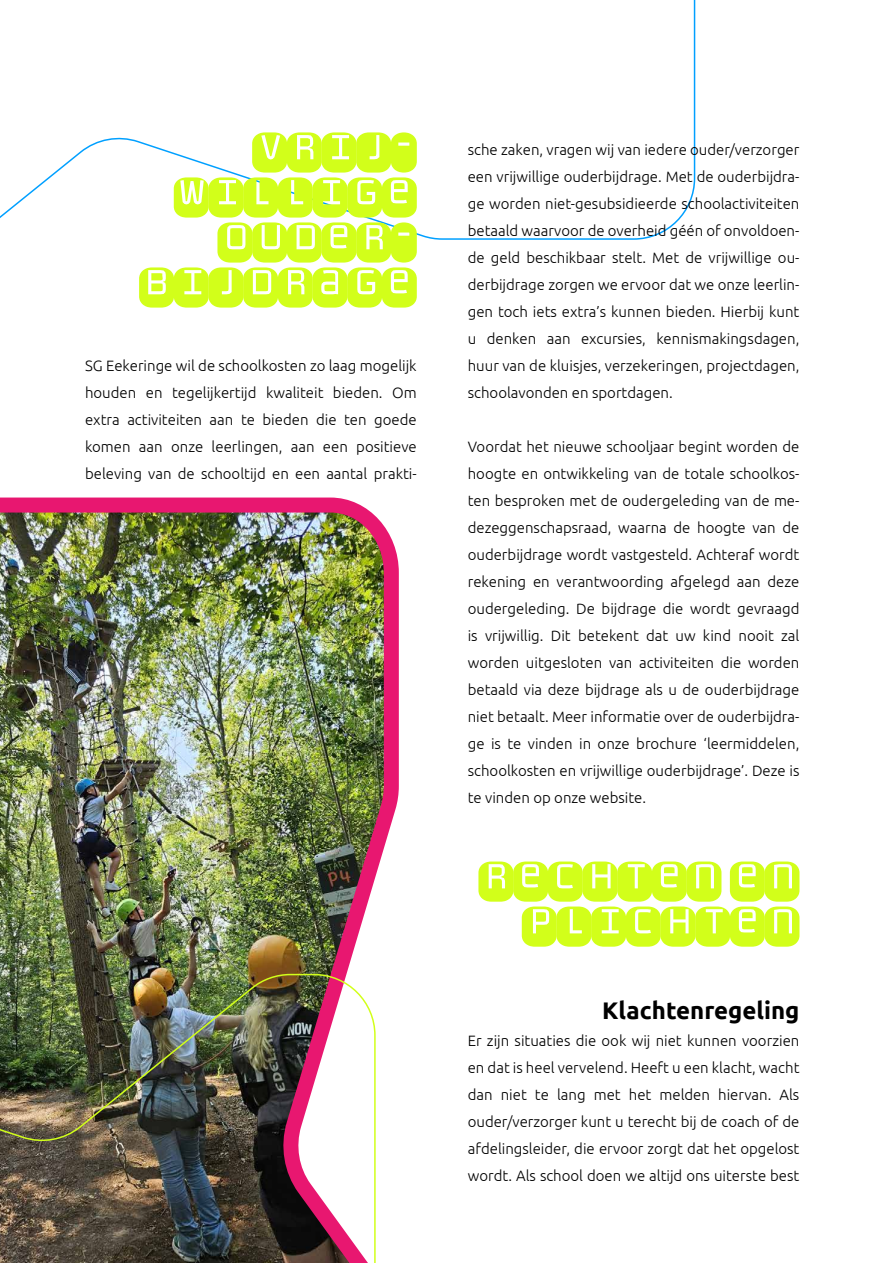
<style>
.page{position:relative;width:893px;height:1263px;background:#fff}
.page>*{position:absolute;margin:0;border:0;box-sizing:border-box;transform-origin:0 0}
.t1{font:60px/45px "Monofett";color:#d2ff1a;text-align:right}
.t2{font:700 24px "Ubuntu";color:#000}
.t3{font:300 15px/27px "Ubuntu";color:#000;text-align:justify}
</style>
<div class="page">
<svg style="left:0;top:0;width:696px;height:240px"></svg>
<img style="left:0;top:497px;width:399px;height:476px">
<img style="left:0;top:973px;width:376px;height:290px">
<h1 class="t1" style="left:139px;top:129px;width:279px">VRIJ-<br>WILLIGE<br>OUDER-<br>BIJDRAGE</h1>
<p class="t3" style="left:85px;top:353px;width:333px">SG Eekeringe wil de schoolkosten zo laag mogelijk houden en tegelijkertijd kwaliteit bieden. Om extra activiteiten aan te bieden die ten goede komen aan onze leerlingen, aan een positieve beleving van de schooltijd en een aantal prakti-</p>
<p class="t3" style="left:468px;top:137px;width:333px">sche zaken, vragen wij van iedere ouder/verzorger een vrijwillige ouderbijdrage. Met de ouderbijdra&shy;ge worden niet-gesubsidieerde schoolactiviteiten betaald waarvoor de overheid géén of onvoldoen&shy;de geld beschikbaar stelt. Met de vrijwillige ou&shy;derbijdrage zorgen we ervoor dat we onze leerlin&shy;gen toch iets extra’s kunnen bieden. Hierbij kunt u denken aan excursies, kennismakingsdagen, huur van de kluisjes, verzekeringen, projectdagen, schoolavonden en sportdagen.</p>
<p class="t3" style="left:468px;top:434px;width:333px">Voordat het nieuwe schooljaar begint worden de hoogte en ontwikkeling van de totale schoolkos&shy;ten besproken met de oudergeleding van de me&shy;dezeggenschapsraad, waarna de hoogte van de ouderbijdrage wordt vastgesteld. Achteraf wordt rekening en verantwoording afgelegd aan deze oudergeleding. De bijdrage die wordt gevraagd is vrijwillig. Dit betekent dat uw kind nooit zal worden uitgesloten van activiteiten die worden betaald via deze bijdrage als u de ouderbijdrage niet betaalt. Meer informatie over de ouderbijdra&shy;ge is te vinden in onze brochure ‘leermiddelen, schoolkosten en vrijwillige ouderbijdrage’. Deze is te vinden op onze website.</p>
<h1 class="t1" style="left:479px;top:858px;width:322px">RECHTEN EN<br>PLICHTEN</h1>
<h2 class="t2" style="left:602px;top:1000px;width:199px">Klachtenregeling</h2>
<p class="t3" style="left:468px;top:1028px;width:333px">Er zijn situaties die ook wij niet kunnen voorzien en dat is heel vervelend. Heeft u een klacht, wacht dan niet te lang met het melden hiervan. Als ouder/verzorger kunt u terecht bij de coach of de afdelingsleider, die ervoor zorgt dat het opgelost wordt. Als school doen we altijd ons uiterste best</p>
</div>
